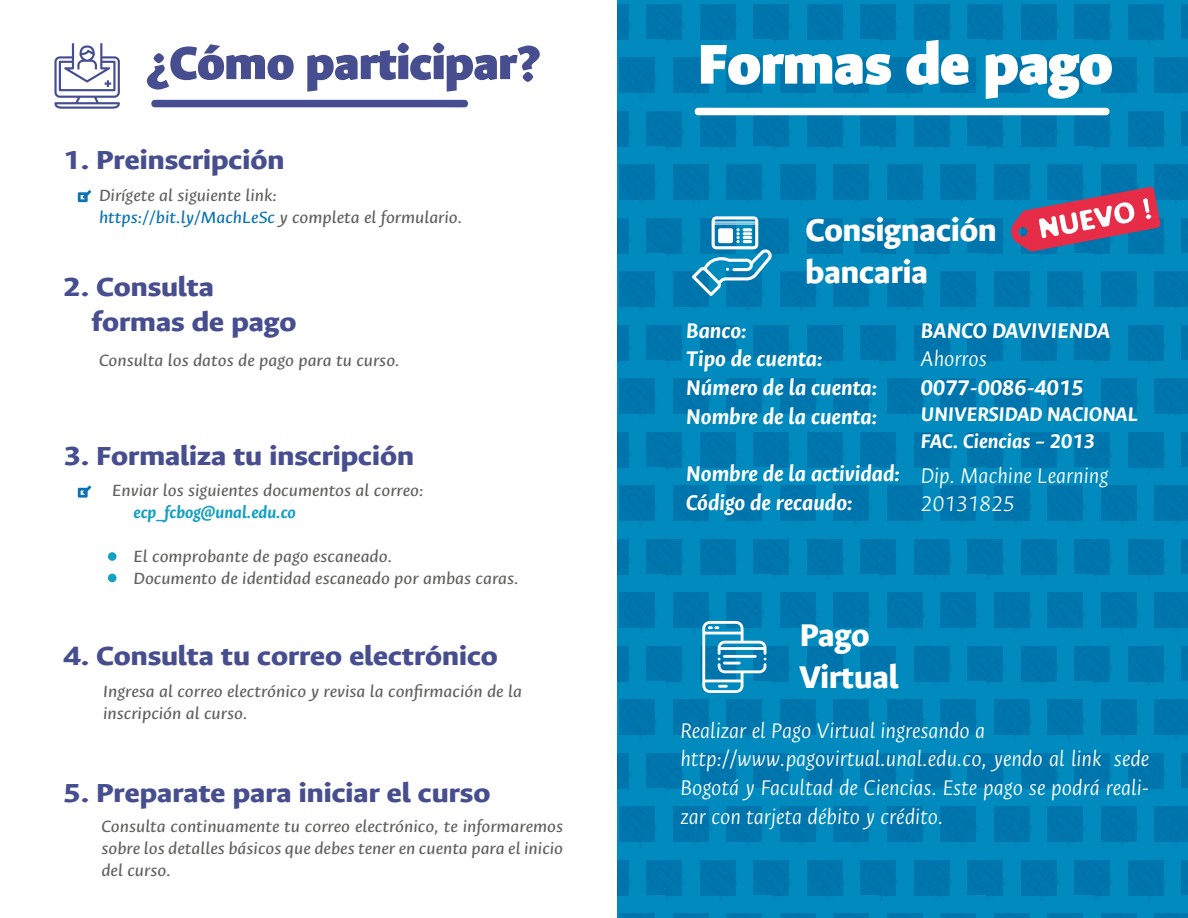
<style>
.page{position:relative;width:1188px;height:918px;background:#fff}
.page>*{position:absolute;margin:0;border:0;box-sizing:border-box;transform-origin:0 0}
.t1{font:900 63px "Ancizar Sans";color:#fff}
.t2{font:900 51.6px "Ancizar Sans";color:#464e8f}
.t3{font:800 35.4px/42.5px "Ancizar Sans";color:#fff}
.t4{font:800 29.4px/35.2px "Ancizar Sans";color:#464e8f;scale:1.11 1}
.t5{font:italic 300 23.85px/28.7px "Ancizar Sans";color:#fff}
.t6{font:italic 700 23.85px/28.7px "Ancizar Sans";color:#fff}
.t7{font:italic 700 22.2px/26.5px "Ancizar Sans";color:#fff}
.t8{font:italic 700 18.45px "Ancizar Sans";color:#13a0c3}
.t9{font:italic 18.3px/22px "Ancizar Sans";color:#616160;scale:1.11 1}
.s1{color:#0973b3}
</style>
<div class="page">
<div style="left:617px;top:0;width:571px;height:918px;background:linear-gradient(to right,#0080b5,#0081b6)"></div>
<svg style="left:702px;top:621px;width:64px;height:72px"></svg>
<svg style="left:693px;top:108px;width:418px;height:7px"></svg>
<svg style="left:692px;top:216px;width:80px;height:80px;background:#399cc5"></svg>
<div style="left:718px;top:228px;width:15px;height:15px;background:#fff;border-radius:2px"></div>
<svg style="left:1009px;top:187px;width:152px;height:65px;background:#8b6589"></svg>
<svg style="left:54px;top:43px;width:66px;height:66px"></svg>
<div style="left:151px;top:100px;width:317px;height:7px;background:#464e8f"></div>
<svg style="left:78px;top:190px;width:13px;height:12px"></svg>
<svg style="left:78px;top:485px;width:13px;height:13px"></svg>
<div style="left:108px;top:552px;width:9px;height:9px;background:#13a0c3;border-radius:50%"></div>
<div style="left:108px;top:574px;width:9px;height:8px;background:#13a0c3;border-radius:50%"></div>
<h2 class="t2" style="left:148px;top:34px;width:395px">¿Cómo participar?</h2>
<h3 class="t4" style="left:63px;top:143px;width:201px">1. Preinscripción</h3>
<p class="t9" style="left:99px;top:185px;width:329px">Dirígete al siguiente link:<br><span class="s1">https://bit.ly/MachLeSc</span> y completa el formulario.</p>
<h3 class="t4" style="left:92px;top:270px;width:186px;text-indent:-28px">2. Consulta formas de pago</h3>
<p class="t9" style="left:99px;top:350px;width:273px">Consulta los datos de pago para tu curso.</p>
<h3 class="t4" style="left:63px;top:438px;width:318px">3. Formaliza tu inscripción</h3>
<p class="t9" style="left:112px;top:479px;width:282px">Enviar los siguientes documentos al correo:</p>
<p class="t8" style="left:133px;top:502px;width:164px">ecp_fcbog@unal.edu.co</p>
<p class="t9" style="left:133px;top:545px;width:349px">El comprobante de pago escaneado.<br>Documento de identidad escaneado por ambas caras.</p>
<h3 class="t4" style="left:63px;top:638px;width:393px">4. Consulta tu correo electrónico</h3>
<p class="t9" style="left:103px;top:680px;width:379px">Ingresa al correo electrónico y revisa la confirmación de la inscripción al curso.</p>
<h3 class="t4" style="left:63px;top:776px;width:386px">5. Preparate para iniciar el curso</h3>
<p class="t9" style="left:101px;top:816px;width:417px;text-align:justify">Consulta continuamente tu correo electrónico, te informaremos sobre los detalles básicos que debes tener en cuenta para el inicio del curso.</p>
<h1 class="t1" style="left:698px;top:28px;width:416px">Formas de pago</h1>
<h3 class="t3" style="left:805px;top:209px;width:193px">Consignación bancaria</h3>
<h3 class="t6" style="left:686px;top:316px;width:193px">Banco:<br>Tipo de cuenta:<br>Número de la cuenta:<br>Nombre de la cuenta:</h3>
<h3 class="t6" style="left:686px;top:459px;width:216px">Nombre de la actividad:<br>Código de recaudo:</h3>
<h3 class="t6" style="left:921px;top:316px;width:191px">BANCO DAVIVIENDA</h3>
<h3 class="t5" style="left:921px;top:345px;width:68px">Ahorros</h3>
<h3 class="t6" style="left:921px;top:373px;width:164px">0077-0086-4015</h3>
<p class="t7" style="left:921px;top:401px;width:218px">UNIVERSIDAD NACIONAL<br>FAC. Ciencias – 2013</p>
<h3 class="t5" style="left:921px;top:461px;width:189px">Dip. Machine Learning<br>20131825</h3>
<h3 class="t3" style="left:800px;top:614px;width:100px">Pago<br>Virtual</h3>
<h3 class="t5" style="left:680px;top:716px;width:470px">Realizar el Pago Virtual ingresando a http://www.pagovirtual.unal.edu.co, yendo al link sede Bogotá y Facultad de Ciencias. Este pago se podrá reali&shy;zar con tarjeta débito y crédito.</h3>
</div>
